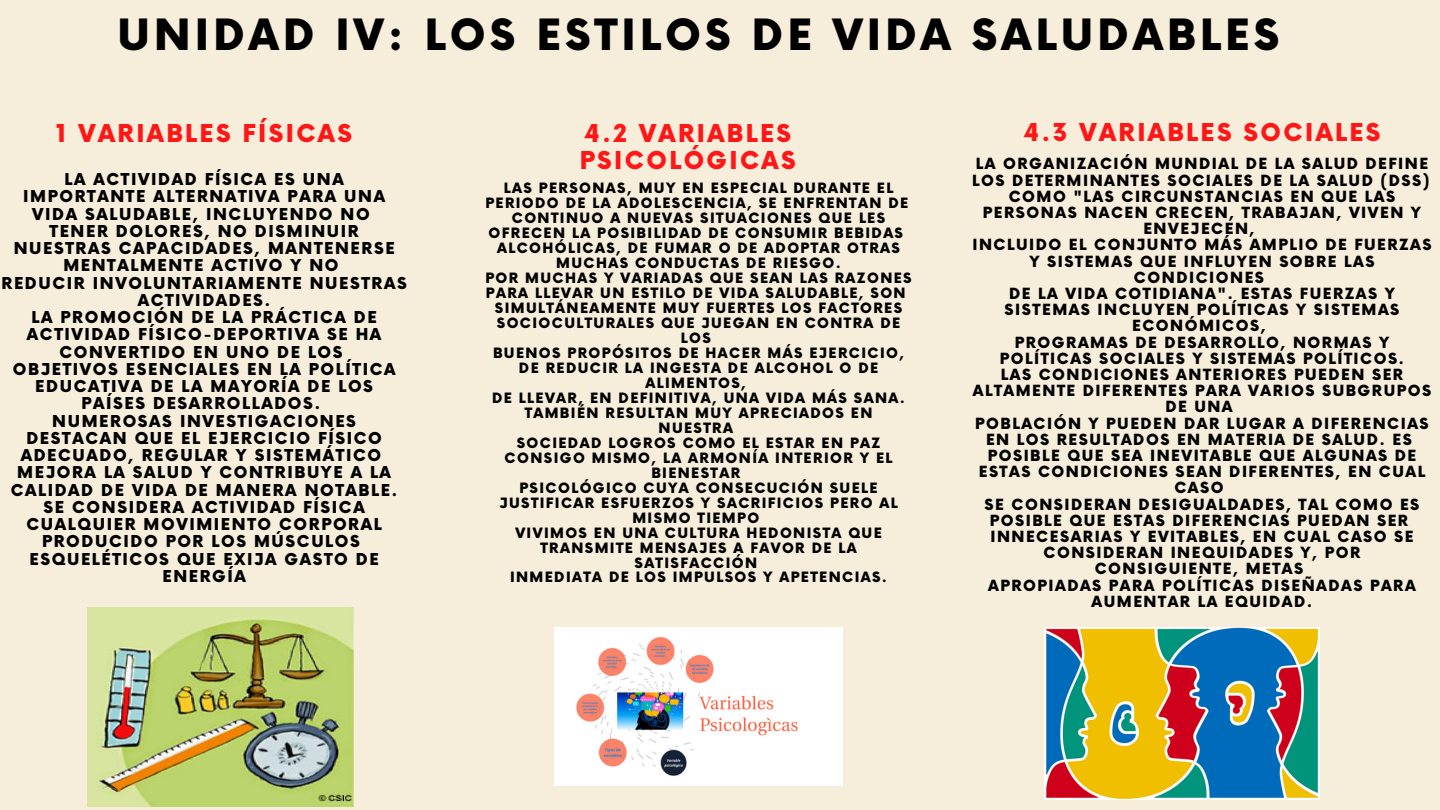
<style>
.page{position:relative;width:1440px;height:810px;background:#f6eddb}
.page>*{position:absolute;margin:0;border:0;box-sizing:border-box;transform-origin:0 0}
.t1{font:900 42px "Now";letter-spacing:.1em;color:#000}
.t2{font:900 24px/26.2px "Now";letter-spacing:.1em;color:#ff1616}
.t3{font:900 16px/17.2px "Now";letter-spacing:.1em;color:#000;text-align:center}
.t4{font:900 15px/16.2px "Now";letter-spacing:.1em;color:#000;text-align:center}
.t5{font:900 13.9px/15px "Now";letter-spacing:.1em;color:#000;text-align:center}
</style>
<div class="page">
<img style="left:88px;top:607px;width:265px;height:199px">
<img style="left:555px;top:628px;width:287px;height:158px">
<img style="left:1044px;top:628px;width:275px;height:171px">
<h1 class="t1" style="left:118px;top:12px;width:1163px">UNIDAD IV: LOS ESTILOS DE VIDA SALUDABLES</h1>
<h2 class="t2" style="left:56px;top:122px;width:297px">1 VARIABLES FÍSICAS</h2>
<p class="t3" style="left:2px;top:172px;width:407px">LA ACTIVIDAD FÍSICA ES UNA<br>IMPORTANTE ALTERNATIVA PARA UNA<br>VIDA SALUDABLE, INCLUYENDO NO<br>TENER DOLORES, NO DISMINUIR<br>NUESTRAS CAPACIDADES, MANTENERSE<br>MENTALMENTE ACTIVO Y NO<br>REDUCIR INVOLUNTARIAMENTE NUESTRAS<br>ACTIVIDADES.<br>LA PROMOCIÓN DE LA PRÁCTICA DE<br>ACTIVIDAD FÍSICO-DEPORTIVA SE HA<br>CONVERTIDO EN UNO DE LOS<br>OBJETIVOS ESENCIALES EN LA POLÍTICA<br>EDUCATIVA DE LA MAYORÍA DE LOS<br>PAÍSES DESARROLLADOS.<br>NUMEROSAS INVESTIGACIONES<br>DESTACAN QUE EL EJERCICIO FÍSICO<br>ADECUADO, REGULAR Y SISTEMÁTICO<br>MEJORA LA SALUD Y CONTRIBUYE A LA<br>CALIDAD DE VIDA DE MANERA NOTABLE.<br>SE CONSIDERA ACTIVIDAD FÍSICA<br>CUALQUIER MOVIMIENTO CORPORAL<br>PRODUCIDO POR LOS MÚSCULOS<br>ESQUELÉTICOS QUE EXIJA GASTO DE<br>ENERGÍA</p>
<h2 class="t2" style="left:580px;top:122px;width:218px">4.2 VARIABLES<br>PSICOLÓGICAS</h2>
<p class="t5" style="left:485px;top:181px;width:428px">LAS PERSONAS, MUY EN ESPECIAL DURANTE EL<br>PERIODO DE LA ADOLESCENCIA, SE ENFRENTAN DE<br>CONTINUO A NUEVAS SITUACIONES QUE LES<br>OFRECEN LA POSIBILIDAD DE CONSUMIR BEBIDAS<br>ALCOHÓLICAS, DE FUMAR O DE ADOPTAR OTRAS<br>MUCHAS CONDUCTAS DE RIESGO.<br>POR MUCHAS Y VARIADAS QUE SEAN LAS RAZONES<br>PARA LLEVAR UN ESTILO DE VIDA SALUDABLE, SON<br>SIMULTÁNEAMENTE MUY FUERTES LOS FACTORES<br>SOCIOCULTURALES QUE JUEGAN EN CONTRA DE<br>LOS<br>BUENOS PROPÓSITOS DE HACER MÁS EJERCICIO,<br>DE REDUCIR LA INGESTA DE ALCOHOL O DE<br>ALIMENTOS,<br>DE LLEVAR, EN DEFINITIVA, UNA VIDA MÁS SANA.<br>TAMBIÉN RESULTAN MUY APRECIADOS EN<br>NUESTRA<br>SOCIEDAD LOGROS COMO EL ESTAR EN PAZ<br>CONSIGO MISMO, LA ARMONÍA INTERIOR Y EL<br>BIENESTAR<br>PSICOLÓGICO CUYA CONSECUCIÓN SUELE<br>JUSTIFICAR ESFUERZOS Y SACRIFICIOS PERO AL<br>MISMO TIEMPO<br>VIVIMOS EN UNA CULTURA HEDONISTA QUE<br>TRANSMITE MENSAJES A FAVOR DE LA<br>SATISFACCIÓN<br>INMEDIATA DE LOS IMPULSOS Y APETENCIAS.</p>
<h2 class="t2" style="left:1023px;top:121px;width:359px">4.3 VARIABLES SOCIALES</h2>
<p class="t4" style="left:972px;top:157px;width:461px">LA ORGANIZACIÓN MUNDIAL DE LA SALUD DEFINE LOS DETERMINANTES SOCIALES DE LA SALUD (DSS)<br>COMO "LAS CIRCUNSTANCIAS EN QUE LAS PERSONAS NACEN CRECEN, TRABAJAN, VIVEN Y ENVEJECEN,<br>INCLUIDO EL CONJUNTO MÁS AMPLIO DE FUERZAS Y SISTEMAS QUE INFLUYEN SOBRE LAS CONDICIONES<br>DE LA VIDA COTIDIANA". ESTAS FUERZAS Y SISTEMAS INCLUYEN POLÍTICAS Y SISTEMAS ECONÓMICOS,<br>PROGRAMAS DE DESARROLLO, NORMAS Y POLÍTICAS SOCIALES Y SISTEMAS POLÍTICOS.<br>LAS CONDICIONES ANTERIORES PUEDEN SER ALTAMENTE DIFERENTES PARA VARIOS SUBGRUPOS DE UNA<br>POBLACIÓN Y PUEDEN DAR LUGAR A DIFERENCIAS EN LOS RESULTADOS EN MATERIA DE SALUD. ES POSIBLE QUE SEA INEVITABLE QUE ALGUNAS DE ESTAS CONDICIONES SEAN DIFERENTES, EN CUAL CASO<br>SE CONSIDERAN DESIGUALDADES, TAL COMO ES POSIBLE QUE ESTAS DIFERENCIAS PUEDAN SER INNECESARIAS Y EVITABLES, EN CUAL CASO SE CONSIDERAN INEQUIDADES Y, POR CONSIGUIENTE, METAS<br>APROPIADAS PARA POLÍTICAS DISEÑADAS PARA AUMENTAR LA EQUIDAD.</p>
</div>
